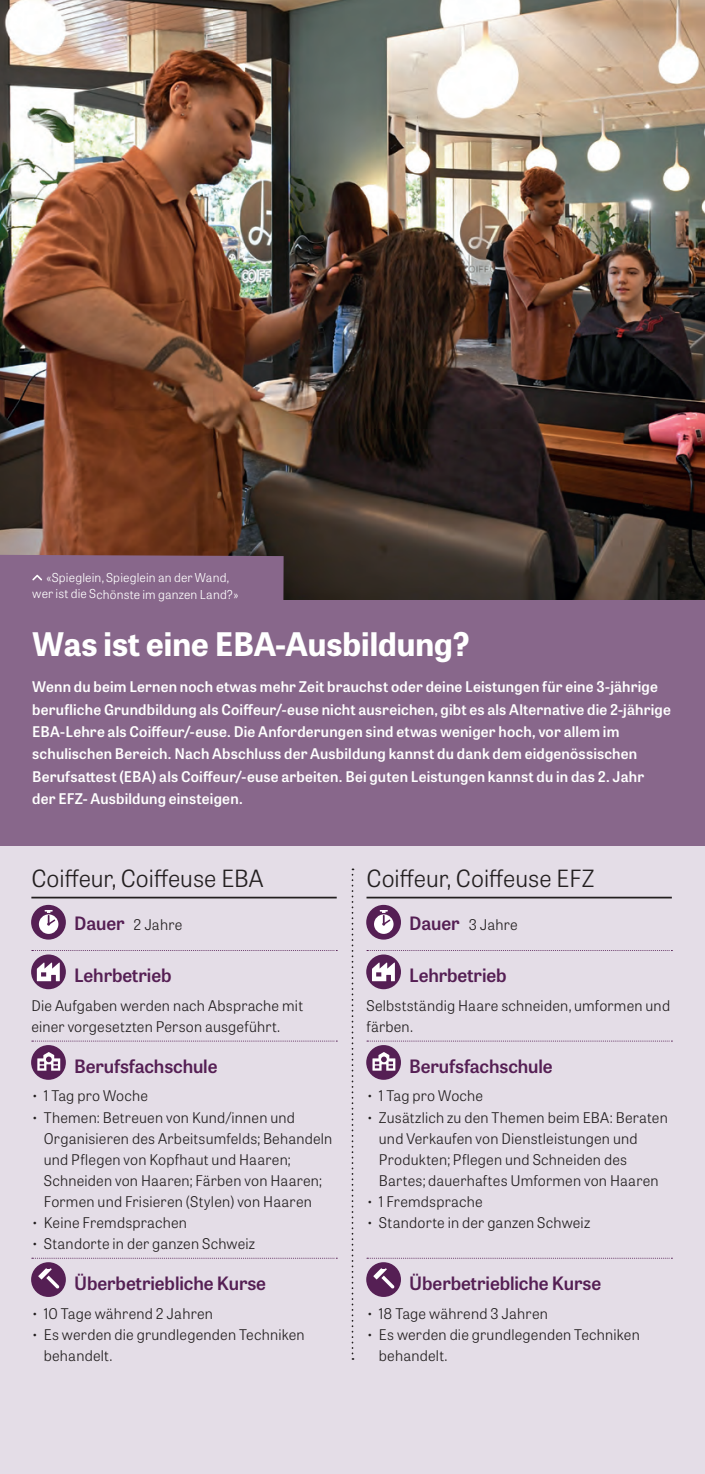
<style>
.page{position:relative;width:705px;height:1474px;background:#fff}
.page>*{position:absolute;margin:0;border:0;box-sizing:border-box;transform-origin:0 0}
.t1{font:700 32.38px "Tablet Gothic";color:#fff}
.t2{font:300 23.62px "Tablet Gothic";letter-spacing:.005em;color:#231f20}
.t3{font:600 18.38px "Tablet Gothic";letter-spacing:-.005em;color:#551f54}
.t4{font:300 14.7px/21px "Tablet Gothic";letter-spacing:.015em;color:#231f20}
.t5{font:600 14.7px/22.4px "Tablet Gothic";letter-spacing:.015em;color:#fff}
.t6{font:300 12.25px/16.8px "Tablet Gothic";letter-spacing:.01em;color:#fff;text-align:center}
.s1{font-weight:600;font-size:18.38px;color:#551f54}
</style>
<div class="page">
<div style="left:0;top:579px;width:704px;height:894px;background:#e4dde7"></div>
<img style="left:0;top:0;width:704px;height:600px">
<div style="left:0;top:600px;width:704px;height:246px;background:#88678b"></div>
<hr style="left:31px;top:896px;width:305px;height:2px;background:#231f20">
<svg style="left:32px;top:950px;width:305px;height:1px"></svg>
<svg style="left:32px;top:1040px;width:305px;height:1px"></svg>
<svg style="left:32px;top:1257px;width:305px;height:1px"></svg>
<div style="left:31px;top:904px;width:35px;height:35px;background:#551f54;border-radius:50%"></div>
<svg style="left:39px;top:910px;width:19px;height:23px"></svg>
<div style="left:31px;top:954px;width:35px;height:35px;background:#551f54;border-radius:50%"></div>
<svg style="left:37px;top:962px;width:23px;height:19px"></svg>
<div style="left:31px;top:1045px;width:35px;height:34px;background:#551f54;border-radius:50%"></div>
<svg style="left:37px;top:1052px;width:23px;height:18px"></svg>
<div style="left:31px;top:1262px;width:35px;height:34px;background:#551f54;border-radius:50%"></div>
<svg style="left:38px;top:1268px;width:21px;height:20px"></svg>
<hr style="left:366px;top:896px;width:305px;height:2px;background:#231f20">
<svg style="left:367px;top:950px;width:305px;height:1px"></svg>
<svg style="left:367px;top:1040px;width:305px;height:1px"></svg>
<svg style="left:367px;top:1257px;width:305px;height:1px"></svg>
<div style="left:366px;top:904px;width:35px;height:35px;background:#551f54;border-radius:50%"></div>
<svg style="left:374px;top:910px;width:19px;height:23px"></svg>
<div style="left:366px;top:954px;width:35px;height:35px;background:#551f54;border-radius:50%"></div>
<svg style="left:372px;top:962px;width:23px;height:19px"></svg>
<div style="left:366px;top:1045px;width:35px;height:34px;background:#551f54;border-radius:50%"></div>
<svg style="left:372px;top:1052px;width:23px;height:18px"></svg>
<div style="left:366px;top:1262px;width:35px;height:34px;background:#551f54;border-radius:50%"></div>
<svg style="left:373px;top:1268px;width:21px;height:20px"></svg>
<svg style="left:351px;top:868px;width:2px;height:491px"></svg>
<div style="left:0;top:555px;width:283px;height:45px;background:#88678b"></div>
<p class="t6" style="left:32px;top:568px;width:207px">«Spieglein, Spieglein an der Wand, wer ist die Schönste im ganzen Land?»</p>
<h1 class="t1" style="left:32px;top:621px;width:438px">Was ist eine EBA-Ausbildung?</h1>
<p class="t5" style="left:32px;top:675px;width:640px">Wenn du beim Lernen noch etwas mehr Zeit brauchst oder deine Leistungen für eine 3-jährige berufliche Grundbildung als Coiffeur/-euse nicht ausreichen, gibt es als Alternative die 2-jährige EBA-Lehre als Coiffeur/-euse. Die Anforderungen sind etwas weniger hoch, vor allem im schulischen Bereich. Nach Abschluss der Ausbildung kannst du dank dem eidgenössischen Berufsattest (EBA) als Coiffeur/-euse arbeiten. Bei guten Leistungen kannst du in das 2. Jahr der EFZ- Ausbildung einsteigen.</p>
<h2 class="t2" style="left:31px;top:862px;width:234px">Coiffeur, Coiffeuse EBA</h2>
<p class="t4" style="left:74px;top:914px;width:110px"><span class="s1">Dauer</span> 2 Jahre</p>
<p class="t3" style="left:74px;top:962px;width:99px">Lehrbetrieb</p>
<p class="t4" style="left:31px;top:994px;width:273px">Die Aufgaben werden nach Absprache mit einer vorgesetzten Person ausgeführt.</p>
<p class="t3" style="left:74px;top:1053px;width:145px">Berufsfachschule</p>
<p class="t4" style="left:31px;top:1085px;width:118px">• 1 Tag pro Woche</p>
<p class="t4" style="left:44px;top:1106px;width:290px;text-indent:-12px">• Themen: Betreuen von Kund/innen und Organisieren des Arbeitsumfelds; Behandeln und Pflegen von Kopfhaut und Haaren; Schneiden von Haaren; Färben von Haaren; Formen und Frisieren (Stylen) von Haaren</p>
<p class="t4" style="left:31px;top:1211px;width:157px">• Keine Fremdsprachen</p>
<p class="t4" style="left:31px;top:1232px;width:225px">• Standorte in der ganzen Schweiz</p>
<p class="t3" style="left:74px;top:1270px;width:193px">Überbetriebliche Kurse</p>
<p class="t4" style="left:31px;top:1302px;width:183px">• 10 Tage während 2 Jahren</p>
<p class="t4" style="left:44px;top:1323px;width:262px;text-indent:-12px">• Es werden die grundlegenden Techniken behandelt.</p>
<h2 class="t2" style="left:366px;top:862px;width:229px">Coiffeur, Coiffeuse EFZ</h2>
<p class="t4" style="left:409px;top:914px;width:110px"><span class="s1">Dauer</span> 3 Jahre</p>
<p class="t3" style="left:409px;top:962px;width:99px">Lehrbetrieb</p>
<p class="t4" style="left:366px;top:994px;width:305px">Selbstständig Haare schneiden, umformen und färben.</p>
<p class="t3" style="left:409px;top:1053px;width:145px">Berufsfachschule</p>
<p class="t4" style="left:366px;top:1085px;width:118px">• 1 Tag pro Woche</p>
<p class="t4" style="left:379px;top:1106px;width:290px;text-indent:-12px">• Zusätzlich zu den Themen beim EBA: Beraten und Verkaufen von Dienstleistungen und Produkten; Pflegen und Schneiden des Bartes; dauerhaftes Umformen von Haaren</p>
<p class="t4" style="left:366px;top:1190px;width:118px">• 1 Fremdsprache</p>
<p class="t4" style="left:366px;top:1211px;width:225px">• Standorte in der ganzen Schweiz</p>
<p class="t3" style="left:409px;top:1270px;width:193px">Überbetriebliche Kurse</p>
<p class="t4" style="left:366px;top:1302px;width:183px">• 18 Tage während 3 Jahren</p>
<p class="t4" style="left:379px;top:1323px;width:262px;text-indent:-12px">• Es werden die grundlegenden Techniken behandelt.</p>
</div>
